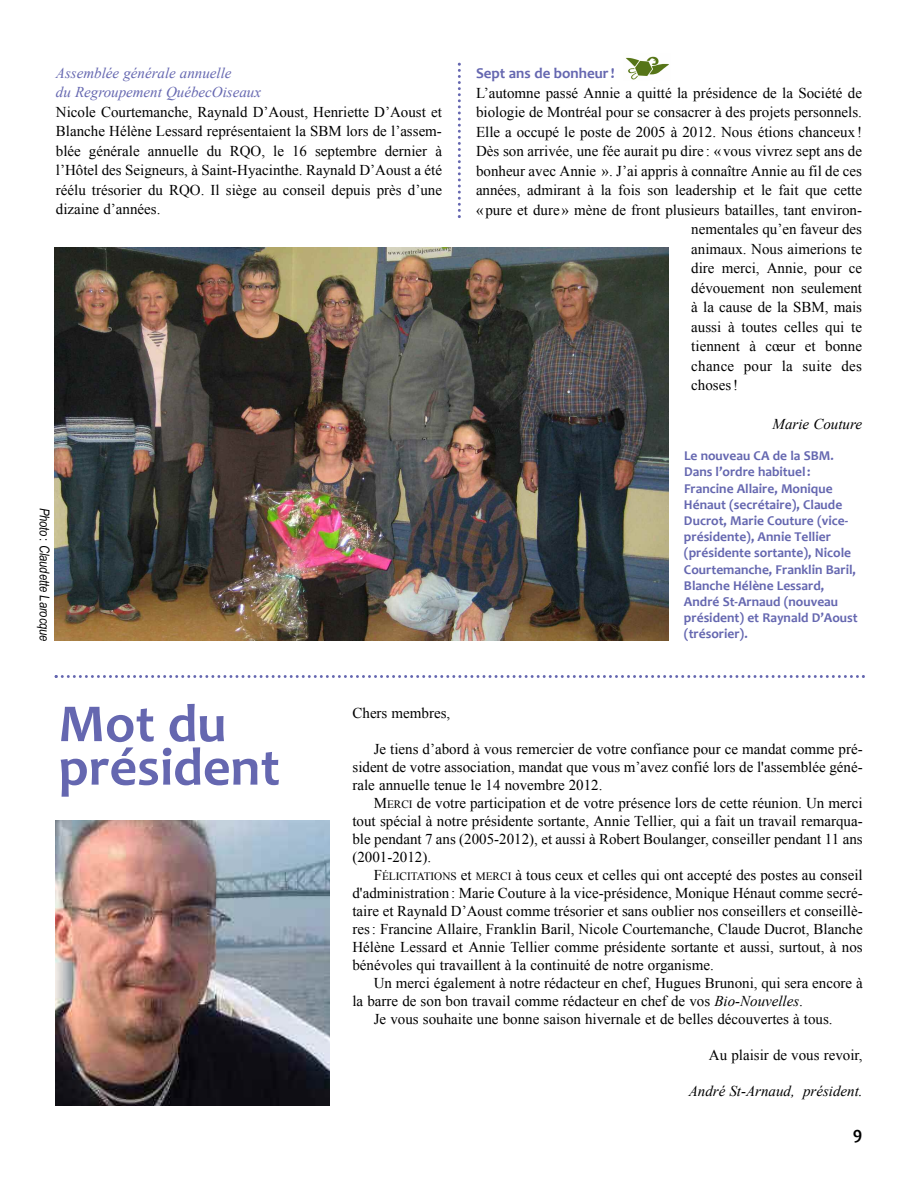
<style>
.page{position:relative;width:918px;height:1188px;background:#fff}
.page>*{position:absolute;margin:0;border:0;box-sizing:border-box;transform-origin:0 0}
.t1{font:700 54px/43.5px "Candara";color:#6567b0}
.t2{font:700 18px "Candara";color:#000}
.t3{font:15px/18px "Times New Roman";color:#000;text-align:justify}
.t4{font:italic 15px/19.5px "Times New Roman";color:#6567b0}
.t5{font:italic 15px "Times New Roman";color:#000}
.t6{font:700 15px "Candara";color:#6567b0}
.t7{font:700 13.5px/16.2px "Candara";color:#6567b0}
.t8{font:italic 13.5px "Arial Narrow";color:#000}
.s1{font-style:normal}
.s2{font-size:11.25px}
.s3{font-style:italic}
</style>
<div class="page">
<img style="left:55px;top:248px;width:614px;height:393px">
<img style="left:626px;top:56px;width:43px;height:24px">
<svg style="left:458px;top:63px;width:3px;height:155px"></svg>
<svg style="left:55px;top:675px;width:810px;height:3px"></svg>
<img style="left:56px;top:820px;width:274px;height:286px">
<p class="t4" style="left:56px;top:63px;width:207px">Assemblée générale annuelle<br>du Regroupement QuébecOiseaux</p>
<p class="t3" style="left:56px;top:102px;width:388px;line-height:19.5px">Nicole Courtemanche, Raynald D’Aoust, Henriette D’Aoust et Blanche Hélène Lessard représentaient la SBM lors de l’assem&shy;blée générale annuelle du RQO, le 16 septembre dernier à l’Hôtel des Seigneurs, à Saint-Hyacinthe. Raynald D’Aoust a été réélu trésorier du RQO. Il siège au conseil depuis près d’une dizaine d’années.</p>
<p class="t8" style="left:52px;top:508px;width:135px;rotate:90deg">Photo <span class="s1">:</span> Claudette Larocque</p>
<p class="t6" style="left:476px;top:64px;width:140px">Sept ans de bonheur!</p>
<p class="t3" style="left:476px;top:84px;width:388px">L’automne passé Annie a quitté la présidence de la Société de</p>
<p class="t3" style="left:476px;top:103px;width:388px">biologie de Montréal pour se consacrer à des projets personnels.</p>
<p class="t3" style="left:476px;top:123px;width:388px">Elle a occupé le poste de 2005 à 2012. Nous étions chanceux!</p>
<p class="t3" style="left:476px;top:142px;width:388px">Dès son arrivée, une fée aurait pu dire : « vous vivrez sept ans de</p>
<p class="t3" style="left:476px;top:162px;width:388px">bonheur avec Annie ». J’ai appris à connaître Annie au fil de ces</p>
<p class="t3" style="left:476px;top:181px;width:388px">années, admirant à la fois son leadership et le fait que cette</p>
<p class="t3" style="left:476px;top:201px;width:388px">«pure et dure» mène de front plusieurs batailles, tant environ-</p>
<p class="t3" style="left:691px;top:220px;width:172px">nementales qu’en faveur des</p>
<p class="t3" style="left:691px;top:240px;width:172px">animaux. Nous aimerions te</p>
<p class="t3" style="left:691px;top:259px;width:172px">dire merci, Annie, pour ce</p>
<p class="t3" style="left:691px;top:279px;width:172px">dévouement non seulement</p>
<p class="t3" style="left:691px;top:298px;width:172px">à la cause de la SBM, mais</p>
<p class="t3" style="left:691px;top:318px;width:172px">aussi à toutes celles qui te</p>
<p class="t3" style="left:691px;top:337px;width:172px">tiennent à cœur et bonne</p>
<p class="t3" style="left:691px;top:357px;width:172px">chance pour la suite des</p>
<p class="t3" style="left:691px;top:376px;width:48px">choses!</p>
<p class="t5" style="left:773px;top:416px;width:91px">Marie Couture</p>
<p class="t7" style="left:684px;top:447px;width:175px">Le nouveau CA de la SBm.<br>Dans l’ordre habituel : francine Allaire, monique<br>Hénaut (secrétaire), Claude<br>Ducrot, marie Couture (vice&shy;présidente), Annie Tellier (présidente sortante), Nicole<br>Courtemanche, franklin Baril,<br>Blanche Hélène Lessard,<br>André St-Arnaud (nouveau président) et Raynald D’Aoust (trésorier).</p>
<h1 class="t1" style="left:58px;top:701px;width:223px">mot du président</h1>
<p class="t3" style="left:353px;top:704px;width:99px">Chers membres,</p>
<p class="t3" style="left:352px;top:740px;width:512px;text-indent:21px">Je tiens d’abord à vous remercier de votre confiance pour ce mandat comme pré&shy;sident de votre association, mandat que vous m’avez confié lors de l'assemblée géné&shy;rale annuelle tenue le 14 novembre 2012.</p>
<p class="t3" style="left:352px;top:794px;width:512px;text-indent:21px">M<span class="s2">ERCI</span> de votre participation et de votre présence lors de cette réunion. Un merci tout spécial à notre présidente sortante, Annie tellier, qui a fait un travail remarqua&shy;ble pendant 7 ans (2005-2012), et aussi à Robert Boulanger, conseiller pendant 11 ans (2001-2012).</p>
<p class="t3" style="left:352px;top:866px;width:512px;text-indent:21px">F<span class="s2">ÉLICItAtIONS</span> et <span class="s2">MERCI</span> à tous ceux et celles qui ont accepté des postes au conseil d'administration: Marie Couture à la vice-présidence, Monique Hénaut comme secré&shy;taire et Raynald D’Aoust comme trésorier et sans oublier nos conseillers et conseillè&shy;res: Francine Allaire, Franklin Baril, Nicole Courtemanche, Claude Ducrot, Blanche Hélène Lessard et Annie tellier comme présidente sortante et aussi, surtout, à nos bénévoles qui travaillent à la continuité de notre organisme.</p>
<p class="t3" style="left:374px;top:974px;width:490px">Un merci également à notre rédacteur en chef, Hugues Brunoni, qui sera encore à</p>
<p class="t3" style="left:352px;top:992px;width:452px">la barre de son bon travail comme rédacteur en chef de vos <span class="s3">Bio-Nouvelles</span>.</p>
<p class="t3" style="left:374px;top:1010px;width:460px">Je vous souhaite une bonne saison hivernale et de belles découvertes à tous.</p>
<p class="t3" style="left:709px;top:1046px;width:155px">Au plaisir de vous revoir,</p>
<p class="t5" style="left:689px;top:1083px;width:176px">André St-Arnaud, président.</p>
<p class="t2" style="left:853px;top:1122px;width:11px">9</p>
</div>
